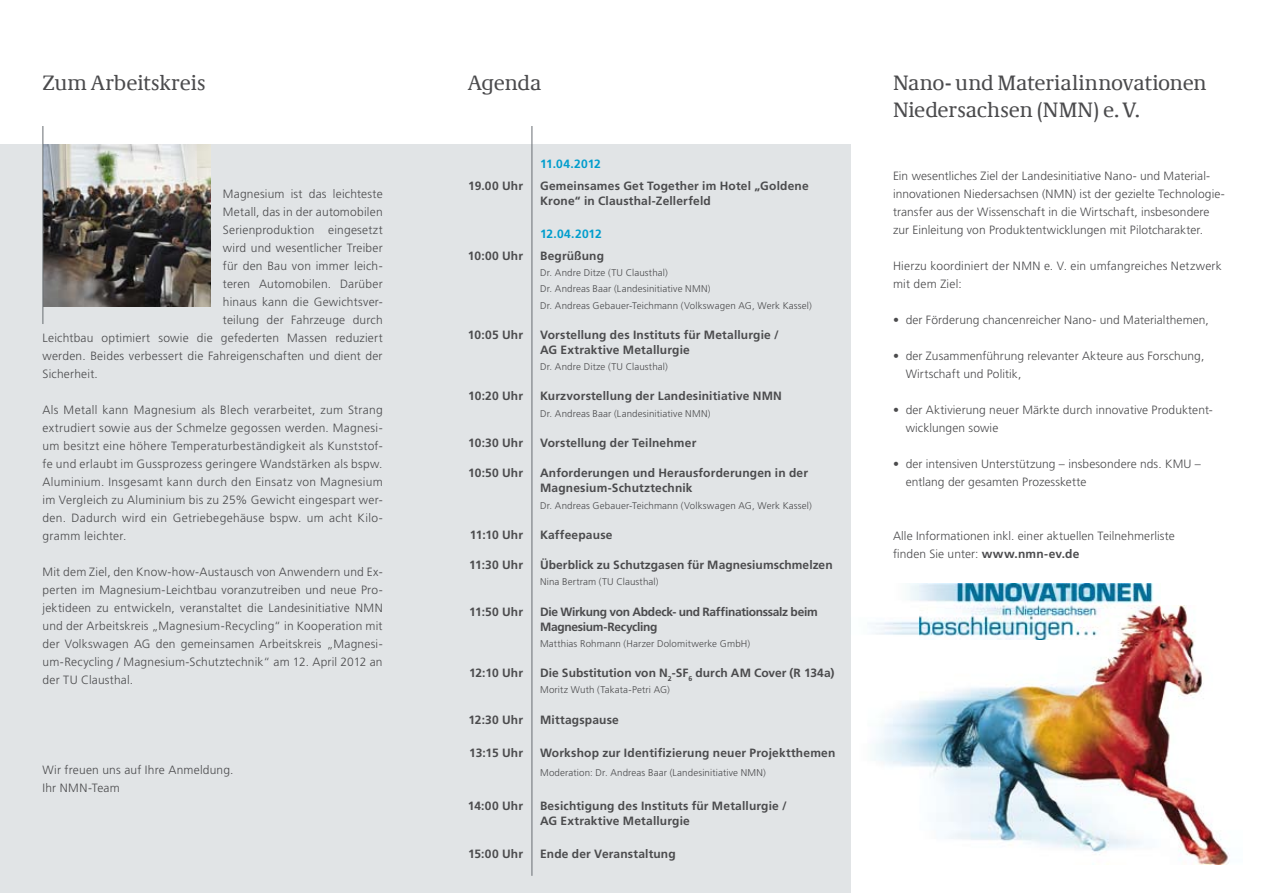
<style>
.page{position:relative;width:1263px;height:893px;background:#fff}
.page>*{position:absolute;margin:0;border:0;box-sizing:border-box;transform-origin:0 0}
.t1{font:21px/27px "Demos Com";letter-spacing:-.005em;color:#4b4b4d}
.t2{font:300 12px/18px "Frutiger LT";letter-spacing:.01em;color:#4b4b4d}
.t3{font:700 12px/15px "Frutiger LT";letter-spacing:.01em;color:#4b4b4d}
.t4{font:700 12px/15px "Frutiger LT";letter-spacing:-.025em;color:#4b4b4d}
.t5{font:700 12px "Frutiger LT";color:#009dcd}
.t6{font:300 9.75px/16.2px "Frutiger LT";letter-spacing:.015em;color:#4b4b4d}
.s1{font-weight:700}
</style>
<div class="page">
<div style="left:0;top:144px;width:425px;height:749px;background:#e1e4e6"></div>
<div style="left:425px;top:144px;width:425px;height:749px;background:#e1e4e6"></div>
<hr style="left:531px;top:126px;width:1px;height:750px;background:#676d72">
<img style="left:44px;top:144px;width:166px;height:162px">
<hr style="left:43px;top:126px;width:1px;height:198px;background:#676d72">
<img style="left:850px;top:606px;width:379px;height:258px">
<img style="left:850px;top:583px;width:311px;height:57px">
<h1 class="t1" style="left:43px;top:70px;width:165px">Zum Arbeitskreis</h1>
<h1 class="t1" style="left:468px;top:70px;width:75px">Agenda</h1>
<p class="t2" style="left:223px;top:185px;width:161px">Magnesium ist das leichteste</p>
<p class="t2" style="left:223px;top:203px;width:161px">Metall, das in der automobilen</p>
<p class="t2" style="left:223px;top:221px;width:161px">Serienproduktion eingesetzt</p>
<p class="t2" style="left:223px;top:239px;width:161px">wird und wesentlicher Treiber</p>
<p class="t2" style="left:223px;top:257px;width:161px">für den Bau von immer leich-</p>
<p class="t2" style="left:223px;top:275px;width:161px">teren Automobilen. Darüber</p>
<p class="t2" style="left:223px;top:293px;width:161px">hinaus kann die Gewichtsver-</p>
<p class="t2" style="left:223px;top:311px;width:161px">teilung der Fahrzeuge durch</p>
<p class="t2" style="left:43px;top:329px;width:342px">Leichtbau optimiert sowie die gefederten Massen reduziert</p>
<p class="t2" style="left:43px;top:347px;width:342px">werden. Beides verbessert die Fahreigenschaften und dient der</p>
<p class="t2" style="left:43px;top:365px;width:57px">Sicherheit.</p>
<p class="t2" style="left:43px;top:401px;width:342px;text-align:justify">Als Metall kann Magnesium als Blech verarbeitet, zum Strang extrudiert sowie aus der Schmelze gegossen werden. Magnesi&shy;um besitzt eine höhere Temperaturbeständigkeit als Kunststof&shy;fe und erlaubt im Gussprozess geringere Wandstärken als bspw.<br>Aluminium. Insgesamt kann durch den Einsatz von Magnesium im Vergleich zu Aluminium bis zu 25% Gewicht eingespart wer&shy;den. Dadurch wird ein Getriebegehäuse bspw. um acht Kilo&shy;gramm leichter.</p>
<p class="t2" style="left:43px;top:563px;width:342px;text-align:justify">Mit dem Ziel, den Know-how-Austausch von Anwendern und Ex&shy;perten im Magnesium-Leichtbau voranzutreiben und neue Pro&shy;jektideen zu entwickeln, veranstaltet die Landesinitiative NMN und der Arbeitskreis „Magnesium-Recycling“ in Kooperation mit der Volkswagen AG den gemeinsamen Arbeitskreis „Magnesi&shy;um-Recycling / Magnesium-Schutztechnik“ am 12. April 2012 an der TU Clausthal.</p>
<p class="t2" style="left:43px;top:761px;width:193px">Wir freuen uns auf Ihre Anmeldung.<br>Ihr NMN-Team</p>
<p class="t5" style="left:540px;top:157px;width:62px">11.04.2012</p>
<p class="t3" style="left:468px;top:178px;width:56px">19.00 Uhr</p>
<p class="t3" style="left:540px;top:178px;width:270px">Gemeinsames Get Together im Hotel „Goldene<br>Krone“ in Clausthal-Zellerfeld</p>
<p class="t5" style="left:540px;top:227px;width:63px">12.04.2012</p>
<p class="t3" style="left:468px;top:248px;width:57px">10:00 Uhr</p>
<p class="t3" style="left:540px;top:248px;width:65px">Begrüßung</p>
<p class="t6" style="left:540px;top:265px;width:273px">Dr. Andre Ditze (TU Clausthal)<br>Dr. Andreas Baar (Landesinitiative NMN)<br>Dr. Andreas Gebauer-Teichmann (Volkswagen AG, Werk Kassel)</p>
<p class="t3" style="left:468px;top:327px;width:57px">10:05 Uhr</p>
<p class="t3" style="left:540px;top:327px;width:240px">Vorstellung des Instituts für Metallurgie /<br>AG Extraktive Metallurgie</p>
<p class="t6" style="left:540px;top:359px;width:129px">Dr. Andre Ditze (TU Clausthal)</p>
<p class="t3" style="left:468px;top:389px;width:56px">10:20 Uhr</p>
<p class="t3" style="left:540px;top:389px;width:243px">Kurzvorstellung der Landesinitiative NMN</p>
<p class="t6" style="left:540px;top:405px;width:172px">Dr. Andreas Baar (Landesinitiative NMN)</p>
<p class="t3" style="left:468px;top:435px;width:56px">10:30 Uhr</p>
<p class="t3" style="left:540px;top:435px;width:158px">Vorstellung der Teilnehmer</p>
<p class="t3" style="left:468px;top:466px;width:56px">10:50 Uhr</p>
<p class="t3" style="left:540px;top:466px;width:269px">Anforderungen und Herausforderungen in der<br>Magnesium-Schutztechnik</p>
<p class="t6" style="left:540px;top:497px;width:273px">Dr. Andreas Gebauer-Teichmann (Volkswagen AG, Werk Kassel)</p>
<p class="t3" style="left:470px;top:527px;width:55px">11:10 Uhr</p>
<p class="t3" style="left:540px;top:527px;width:74px">Kaffeepause</p>
<p class="t3" style="left:469px;top:557px;width:55px">11:30 Uhr</p>
<p class="t3" style="left:540px;top:557px;width:294px">Überblick zu Schutzgasen für Magnesiumschmelzen</p>
<p class="t6" style="left:540px;top:574px;width:120px">Nina Bertram (TU Clausthal)</p>
<p class="t3" style="left:469px;top:604px;width:56px">11:50 Uhr</p>
<p class="t4" style="left:540px;top:604px;width:279px">Die Wirkung von Abdeck- und Raffinationssalz beim<br>Magnesium-Recycling</p>
<p class="t6" style="left:540px;top:635px;width:212px">Matthias Rohmann (Harzer Dolomitwerke GmbH)</p>
<p class="t3" style="left:469px;top:665px;width:56px">12:10 Uhr</p>
<p class="t3" style="left:540px;top:665px;width:296px">Die Substitution von N<sub>2</sub>-SF<sub>6</sub> durch AM Cover (R 134a)</p>
<p class="t6" style="left:540px;top:682px;width:131px">Moritz Wuth (Takata-Petri AG)</p>
<p class="t3" style="left:468px;top:712px;width:56px">12:30 Uhr</p>
<p class="t3" style="left:540px;top:712px;width:80px">Mittagspause</p>
<p class="t3" style="left:469px;top:745px;width:55px">13:15 Uhr</p>
<p class="t3" style="left:540px;top:745px;width:297px">Workshop zur Identifizierung neuer Projektthemen</p>
<p class="t6" style="left:540px;top:765px;width:227px">Moderation: Dr. Andreas Baar (Landesinitiative NMN)</p>
<p class="t3" style="left:468px;top:798px;width:57px">14:00 Uhr</p>
<p class="t3" style="left:540px;top:798px;width:248px">Besichtigung des Instituts für Metallurgie /<br>AG Extraktive Metallurgie</p>
<p class="t3" style="left:468px;top:847px;width:56px">15:00 Uhr</p>
<p class="t3" style="left:540px;top:847px;width:137px">Ende der Veranstaltung</p>
<h1 class="t1" style="left:893px;top:70px;width:315px">Nano- und Materialinnovationen<br>Niedersachsen (NMN) e.V.</h1>
<p class="t2" style="left:893px;top:167px;width:333px">Ein wesentliches Ziel der Landesinitiative Nano- und Material&shy;innovationen Niedersachsen (NMN) ist der gezielte Technologie&shy;transfer aus der Wissenschaft in die Wirtschaft, insbesondere zur Einleitung von Produktentwicklungen mit Pilotcharakter.</p>
<p class="t2" style="left:893px;top:257px;width:330px">Hierzu koordiniert der NMN e. V. ein umfangreiches Netzwerk mit dem Ziel:</p>
<p class="t2" style="left:893px;top:311px;width:317px">• der Förderung chancenreicher Nano- und Materialthemen,</p>
<p class="t2" style="left:906px;top:347px;width:300px;text-indent:-13px">• der Zusammenführung relevanter Akteure aus Forschung,<br>Wirtschaft und Politik,</p>
<p class="t2" style="left:906px;top:401px;width:309px;text-indent:-13px">• der Aktivierung neuer Märkte durch innovative Produktent&shy;wicklungen sowie</p>
<p class="t2" style="left:906px;top:455px;width:297px;text-indent:-13px">• der intensiven Unterstützung – insbesondere nds. KMU – entlang der gesamten Prozesskette</p>
<p class="t2" style="left:893px;top:527px;width:283px">Alle Informationen inkl. einer aktuellen Teilnehmerliste finden Sie unter: <span class="s1">www.nmn-ev.de</span></p>
</div>
